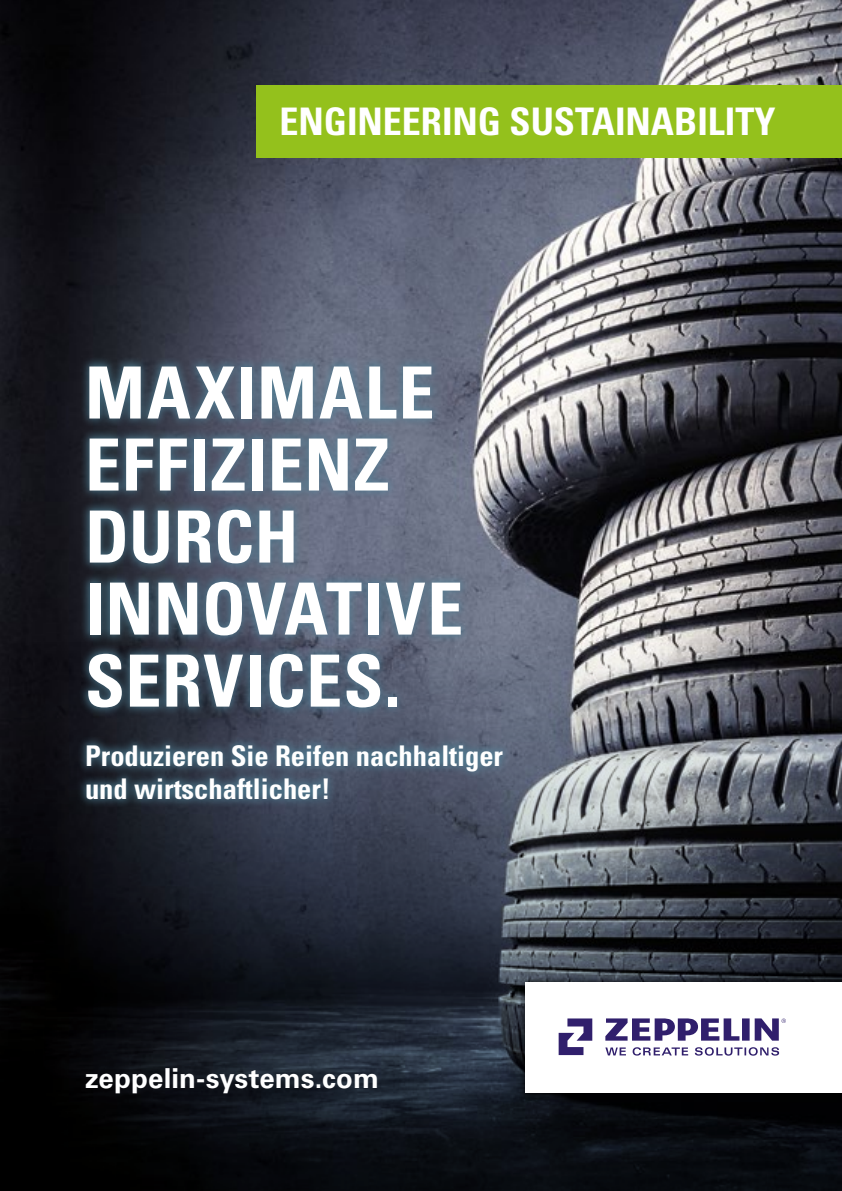
<style>
.page{position:relative;width:842px;height:1191px;background:#fff}
.page>*{position:absolute;margin:0;border:0;box-sizing:border-box;transform-origin:0 0}
.t1{font:700 condensed 72px/72px "Univers LT Std";letter-spacing:.01em;color:#fff}
.t2{font:700 condensed 38px "Univers LT Std";color:#fff}
.t3{font:700 condensed 28.4px/33px "Univers LT Std";color:#fff}
.t4{font:700 27.4px "Univers LT Std";letter-spacing:.005em;color:#fff}
</style>
<div class="page">
<img style="left:0;top:0;width:842px;height:637px">
<svg style="left:0;top:637px;width:842px;height:554px;background:#2b2f37"></svg>
<div style="left:520px;top:976px;width:322px;height:124px;background:#000;opacity:.6"></div>
<div style="left:525px;top:982px;width:317px;height:110px;background:#fff"></div>
<svg style="left:605px;top:1018px;width:181px;height:22px"></svg>
<svg style="left:559px;top:1018px;width:33px;height:37px"></svg>
<svg style="left:605px;top:1047px;width:174px;height:8px"></svg>
<div style="left:78px;top:356px;width:393px;height:361px;background:#4f8096;opacity:.75"></div>
<div style="left:78px;top:735px;width:435px;height:72px;background:#4f8096;opacity:.75"></div>
<div style="left:257px;top:85px;width:585px;height:73px;background:#94c11c"></div>
<h2 class="t2" style="left:279px;top:98px;width:498px">ENGINEERING SUSTAINABILITY</h2>
<h1 class="t1" style="left:85px;top:356px;width:380px">MAXIMALE<br>EFFIZIENZ<br>DURCH<br>INNOVATIVE<br>SERVICES.</h1>
<p class="t3" style="left:85px;top:739px;width:420px">Produzieren Sie Reifen nachhaltiger und wirtschaftlicher!</p>
<p class="t4" style="left:85px;top:1062px;width:295px">zeppelin-systems.com</p>
</div>
